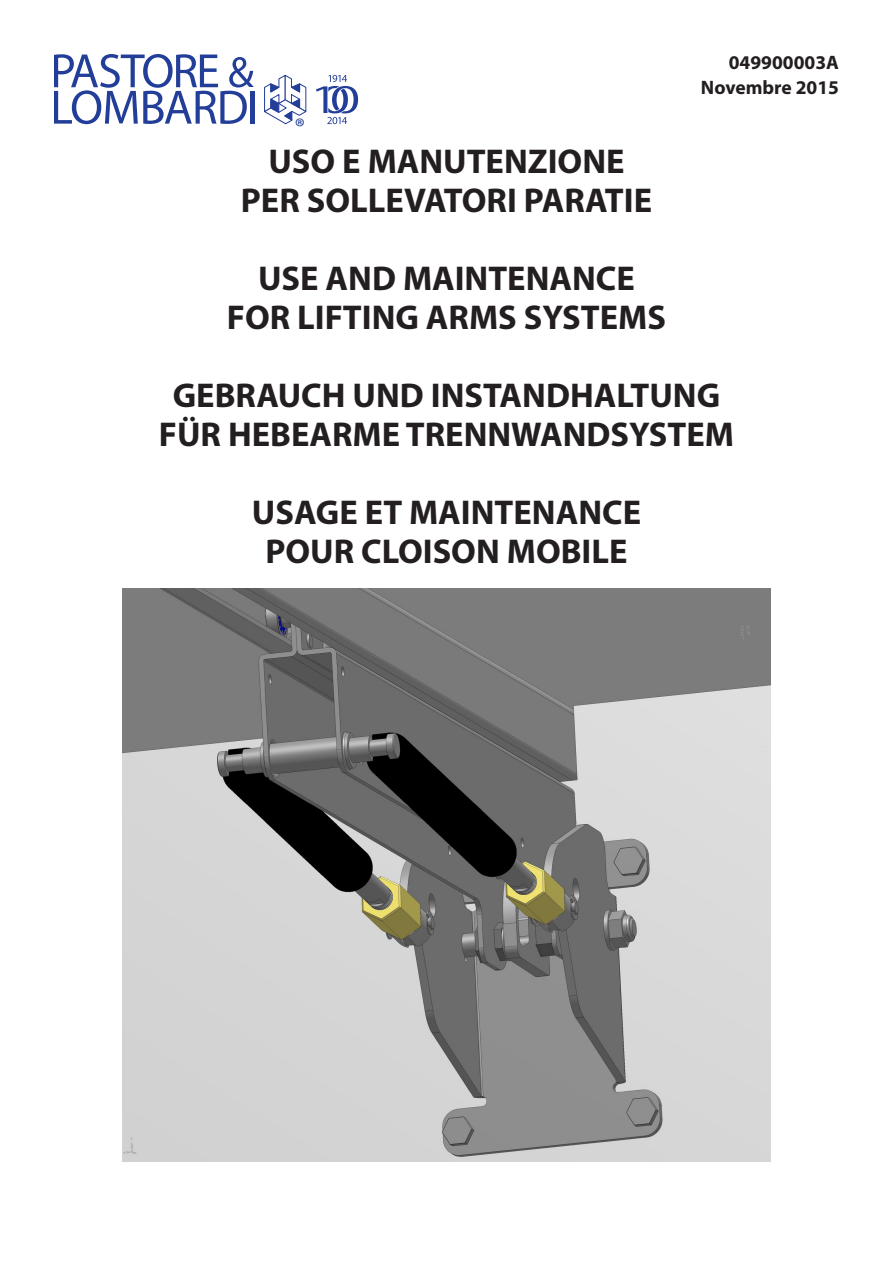
<style>
.page{position:relative;width:893px;height:1263px;background:#fff}
.page>*{position:absolute;margin:0;border:0;box-sizing:border-box;transform-origin:0 0}
.t1{font:700 34.5px/39px "Myriad Pro";color:#231f20;text-align:center}
.t2{font:24.3px "Myriad Pro";color:#233e98}
.t3{font:700 19.5px/25.5px "Myriad Pro";color:#231f20;text-align:right}
</style>
<div class="page">
<svg style="left:54px;top:54px;width:200px;height:70px"></svg>
<hr style="left:250px;top:91px;width:4px;height:33px;background:#233e98">
<svg style="left:264px;top:74px;width:43px;height:51px"></svg>
<svg style="left:316px;top:75px;width:42px;height:49px"></svg>
<img style="left:122px;top:589px;width:648px;height:573px">
<p class="t2" style="left:295px;top:112px;width:12px">®</p>
<p class="t1" style="left:241px;top:141px;width:413px">USO E MANUTENZIONE<br>PER SOLLEVATORI PARATIE</p>
<p class="t1" style="left:227px;top:258px;width:441px">USE AND MAINTENANCE<br>FOR LIFTING ARMS SYSTEMS</p>
<p class="t3" style="left:701px;top:49px;width:140px">049900003A<br>Novembre 2015</p>
<p class="t1" style="left:159px;top:375px;width:577px">GEBRAUCH UND INSTANDHALTUNG<br>FÜR HEBEARME TRENNWANDSYSTEM</p>
<p class="t1" style="left:252px;top:492px;width:391px">USAGE ET MAINTENANCE<br>POUR CLOISON MOBILE</p>
</div>
